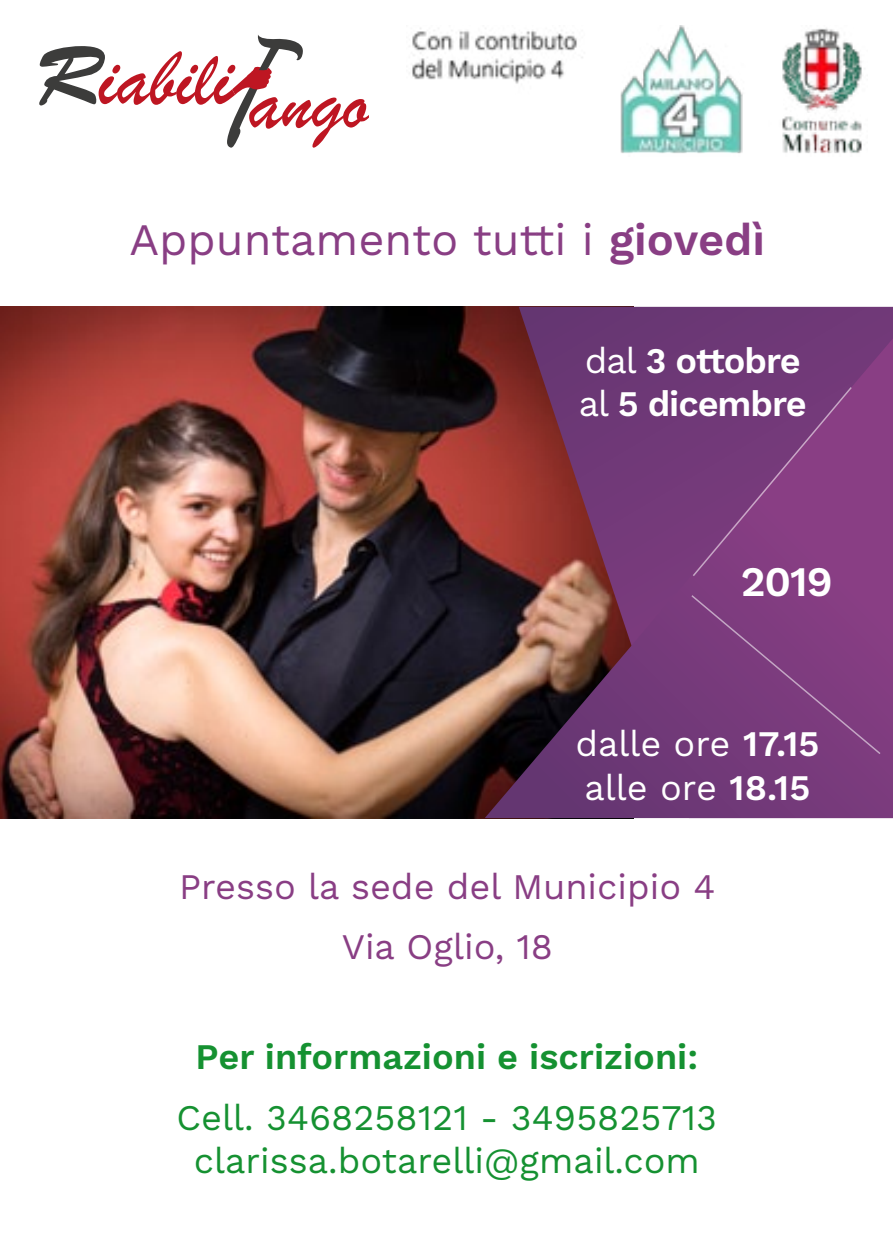
<style>
.page{position:relative;width:893px;height:1259px;background:#fff}
.page>*{position:absolute;margin:0;border:0;box-sizing:border-box;transform-origin:0 0}
.t1{font:45px "Work Sans";color:#893e84}
.t2{font:600 42px "Work Sans";color:#fff}
.t3{font:36px/43.2px "Work Sans";color:#159131;text-align:center}
.t4{font:36px/60.3px "Work Sans";color:#893e84;text-align:center}
.t5{font:600 36px "Work Sans";color:#159131}
.t6{font:36px/43.2px "Work Sans";color:#fff}
.t7{font:600 36px/43.2px "Work Sans";letter-spacing:-.03em;color:#fff}
.s1{font-weight:600}
.s2{font-weight:400}
</style>
<div class="page">
<img style="left:412px;top:26px;width:450px;height:128px">
<svg style="left:39px;top:35px;width:330px;height:113px"></svg>
<img style="left:0;top:307px;width:519px;height:511px">
<div style="left:519px;top:307px;width:374px;height:31px;background:#6b3775"></div>
<svg style="left:485px;top:338px;width:408px;height:480px;background:#743a63"></svg>
<svg style="left:691px;top:385px;width:162px;height:193px;background:#7e3c7f"></svg>
<svg style="left:690px;top:593px;width:192px;height:162px;background:#7d3c7f"></svg>
<p class="t1" style="left:129px;top:213px;width:637px">Appuntamento tutti i <span class="s1">giovedì</span></p>
<p class="t7" style="left:579px;top:340px;width:230px"><span class="s2">dal</span> 3 ottobre <span class="s2">al</span> 5 dicembre</p>
<p class="t2" style="left:741px;top:557px;width:93px">2019</p>
<p class="t6" style="left:575px;top:724px;width:246px">dalle ore <span class="s1">17.15 </span>alle ore <span class="s1">18.15</span></p>
<p class="t4" style="left:179px;top:858px;width:538px">Presso la sede del Municipio 4<br>Via Oglio, 18</p>
<p class="t5" style="left:196px;top:1036px;width:504px">Per informazioni e iscrizioni:</p>
<p class="t3" style="left:176px;top:1097px;width:542px">Cell. 3468258121 - 3495825713 clarissa.botarelli@gmail.com</p>
</div>
